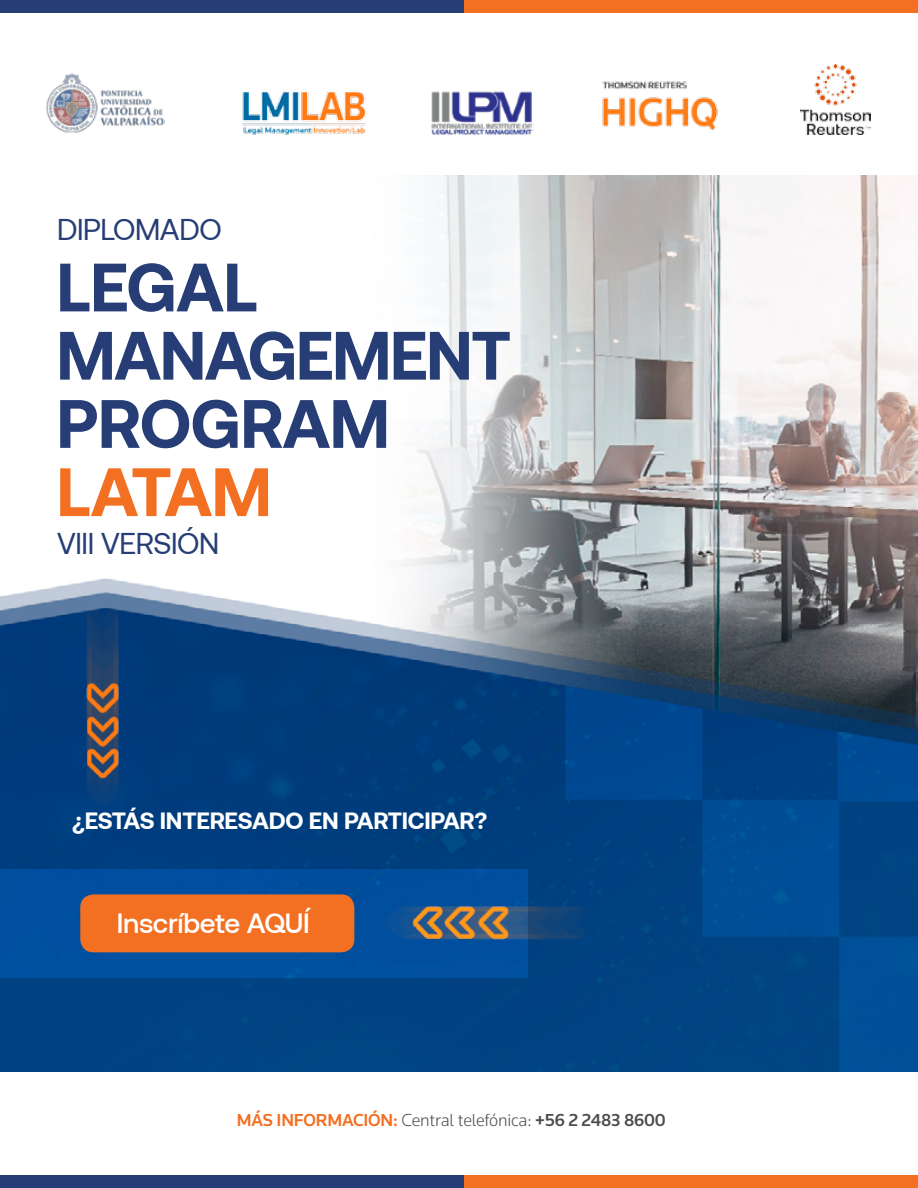
<style>
.page{position:relative;width:918px;height:1188px;background:#fff}
.page>*{position:absolute;margin:0;border:0;box-sizing:border-box;transform-origin:0 0}
.t1{font:700 68.25px/68.2px "Clario";letter-spacing:-.025em;color:#273d76}
.t2{font:700 68.25px "Clario";color:#f36f21}
.t3{font:30px "Clario";letter-spacing:-.015em;color:#273d76}
.t4{font:500 27.9px "Clario";letter-spacing:-.015em;color:#fff}
.t5{font:700 24px "Clario";letter-spacing:-.01em;color:#fff}
.t6{font:300 18px "Knowledge";letter-spacing:-.01em;color:#4d4d4f}
.s1{font-weight:500;color:#f36f21}
.s2{font-weight:500}
</style>
<div class="page">
<img style="left:602px;top:81px;width:116px;height:49px">
<img style="left:46px;top:73px;width:119px;height:60px">
<div style="left:463px;top:1175px;width:455px;height:13px;background:#f36f21"></div>
<div style="left:0;top:1175px;width:463px;height:13px;background:#273d76"></div>
<div style="left:463px;top:0;width:455px;height:13px;background:#f36f21"></div>
<div style="left:0;top:0;width:463px;height:13px;background:#273d76"></div>
<img style="left:801px;top:65px;width:69px;height:69px">
<img style="left:0;top:175px;width:918px;height:897px">
<img style="left:80px;top:594px;width:46px;height:224px">
<img style="left:528px;top:900px;width:69px;height:45px">
<svg style="left:0;top:870px;width:528px;height:108px;background:#0c5298"></svg>
<div style="left:80px;top:894px;width:274px;height:58px;background:#f36f21;border-radius:13px"></div>
<img style="left:242px;top:91px;width:125px;height:44px">
<img style="left:431px;top:91px;width:103px;height:45px">
<h2 class="t3" style="left:57px;top:211px;width:166px">DIPLOMADO</h2>
<h1 class="t1" style="left:56px;top:251px;width:456px">LEGAL<br>MANAGEMENT<br>PROGRAM</h1>
<h1 class="t2" style="left:56px;top:449px;width:209px">LatAm</h1>
<h2 class="t3" style="left:57px;top:525px;width:164px">VIII VERSIÓN</h2>
<h3 class="t5" style="left:72px;top:806px;width:417px">¿ESTÁS INTERESADO EN PARTICI PAR?</h3>
<h3 class="t4" style="left:117px;top:906px;width:194px">Inscríbete AQUÍ</h3>
<p class="t6" style="left:237px;top:1109px;width:430px"><span class="s1">MÁS INFORMACIÓN:</span> Central telefónica: <span class="s2">+56 2 2483 8600</span></p>
</div>
